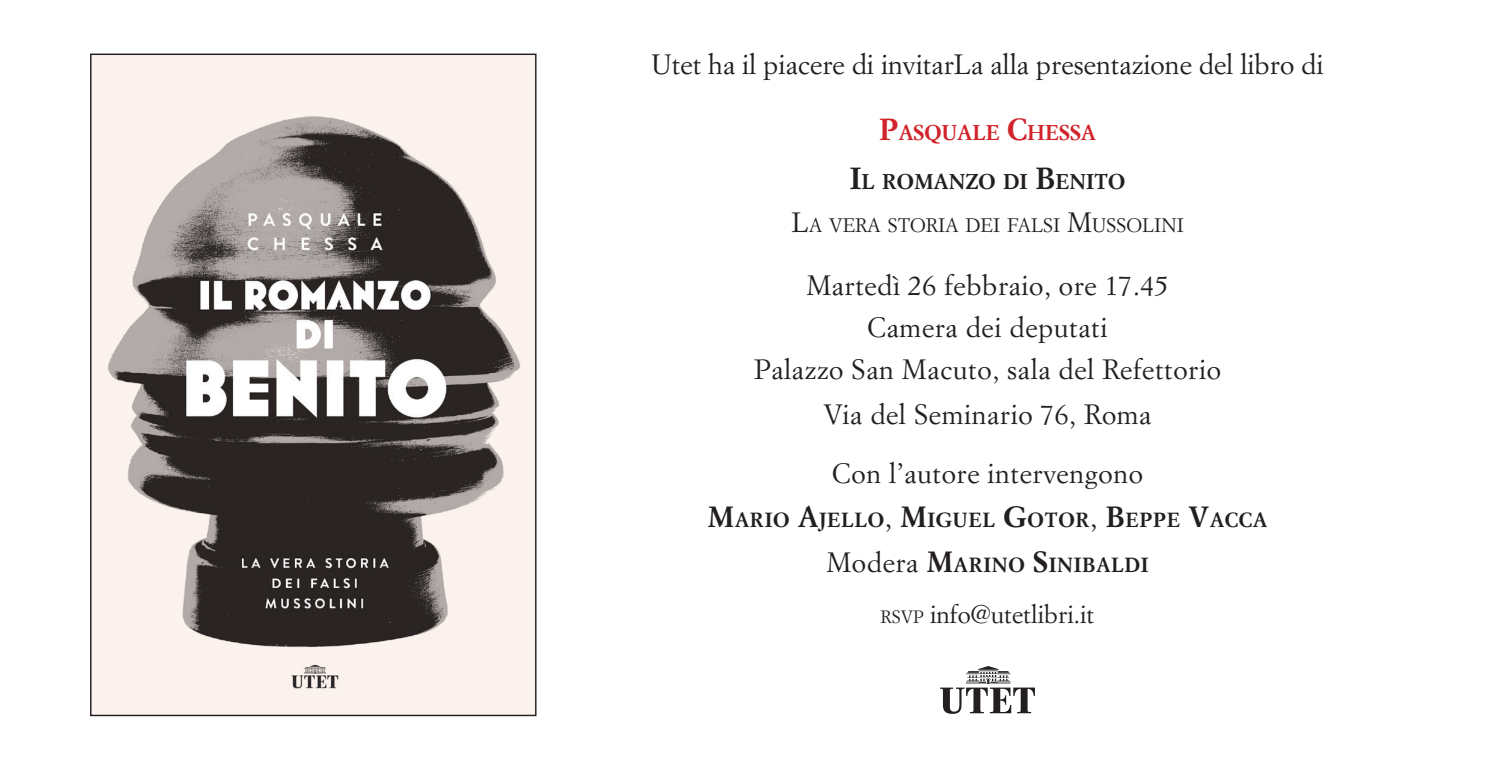
<style>
.page{position:relative;width:1489px;height:780px;background:#fff}
.page>*{position:absolute;margin:0;border:0;box-sizing:border-box;transform-origin:0 0}
.t1{font:27.5px/42px "Simoncini Garamond Std";letter-spacing:.02em;color:#231f20;text-align:center}
.t2{font:27.5px "Simoncini Garamond Std";color:#231f20}
.t3{font:25px "Simoncini Garamond Std";color:#231f20}
.t4{font:700 21px "Simoncini Garamond Std";color:#231f20}
.t5{font:700 21px "Simoncini Garamond Std";color:#d1232a}
.t6{font:700 20.25px "Simoncini Garamond Std";letter-spacing:.03em;color:#231f20}
.t7{font:19.25px "Simoncini Garamond Std";color:#231f20}
.s1{font-size:30px}
.s2{font-size:27.5px}
.s3{font-size:28.75px}
.s4{font-weight:400;font-size:28.75px}
.s5{font-weight:400;font-size:27.5px}
.s6{font-size:17.5px}
</style>
<div class="page">
<svg style="left:940px;top:666px;width:94px;height:47px"></svg>
<img style="left:92px;top:56px;width:442px;height:658px">
<p class="t2" style="left:651px;top:48px;width:673px">Utet ha il piacere di invitarLa alla presentazione del libro di</p>
<p class="t5" style="left:879px;top:120px;width:218px"><span class="s1">P</span>ASQUALE <span class="s1">C</span>HESSA</p>
<p class="t4" style="left:849px;top:169px;width:277px"><span class="s1">I</span>L ROMANZO DI <span class="s1">B</span>ENITO</p>
<p class="t7" style="left:791px;top:213px;width:394px"><span class="s2">L</span>A VERA STORIA DEI FALSI <span class="s2">M</span>USSOLINI</p>
<p class="t1" style="left:754px;top:264px;width:468px">Martedì 26 febbraio, ore 17.45<br>Camera dei deputati<br>Palazzo San Macuto, sala del Refettorio</p>
<p class="t1" style="left:823px;top:384px;width:329px;line-height:58.8px">Via del Seminario 76, Roma<br>Con l’autore intervengono</p>
<p class="t6" style="left:707px;top:507px;width:561px"><span class="s3">M</span>ARIO <span class="s3">A</span>JELLO<span class="s4">,</span> <span class="s3">M</span>IGUEL <span class="s3">G</span>OTOR<span class="s4">,</span> <span class="s3">B</span>EPPE <span class="s3">V</span>ACCA</p>
<p class="t6" style="left:826px;top:552px;width:323px"><span class="s5">Modera</span> <span class="s3">M</span>ARINO <span class="s3">S</span>INIBALDI</p>
<p class="t3" style="left:880px;top:599px;width:215px"><span class="s6">RSVP</span> info@utetlibri.it</p>
</div>
